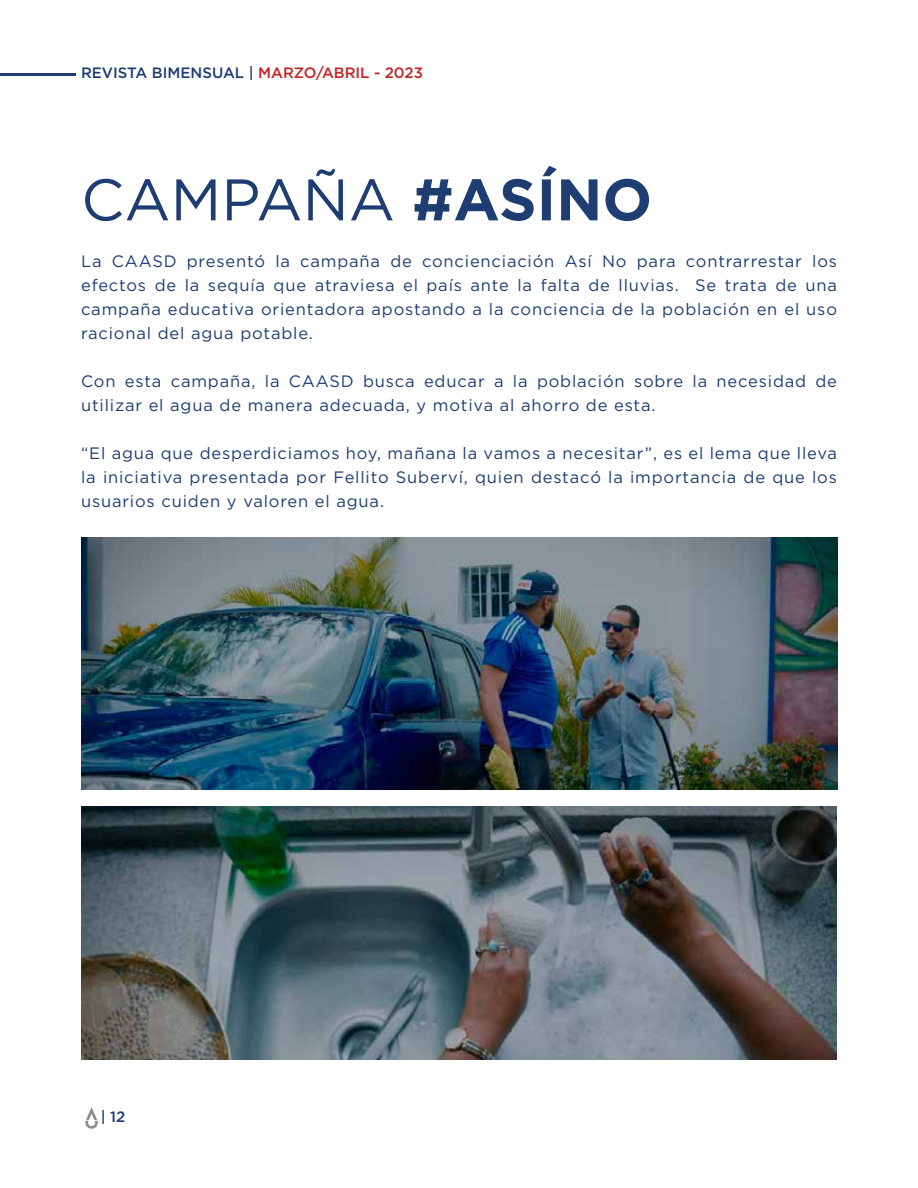
<style>
.page{position:relative;width:918px;height:1188px;background:#fff}
.page>*{position:absolute;margin:0;border:0;box-sizing:border-box;transform-origin:0 0}
.t1{font:58.5px "Gotham Pro";color:#1e3d73}
.t2{font:16.5px/24px "Gotham Pro";letter-spacing:.05em;color:#1e3d73;text-align:justify}
.t3{font:500 15px "Gotham Pro";color:#1e3d73}
.s1{color:#c12427}
.s2{font-weight:700}
</style>
<div class="page">
<hr style="left:0;top:73px;width:76px;height:2px;background:#1e3d73">
<svg style="left:85px;top:1107px;width:13px;height:22px"></svg>
<img style="left:81px;top:537px;width:756px;height:253px">
<img style="left:81px;top:807px;width:756px;height:253px">
<p class="t3" style="left:81px;top:65px;width:344px">REVISTA BIMENSUAL | <span class="s1">MARZO/ABRIL - 2023</span></p>
<h1 class="t1" style="left:81px;top:167px;width:572px">CAMPAÑA <span class="s2">#ASÍNO</span></h1>
<p class="t2" style="left:81px;top:249px;width:757px">La CAASD presentó la campaña de concienciación Así No para contrarrestar los efectos de la sequía que atraviesa el país ante la falta de lluvias. Se trata de una campaña educativa orientadora apostando a la conciencia de la población en el uso racional del agua potable.</p>
<p class="t2" style="left:81px;top:369px;width:757px">Con esta campaña, la CAASD busca educar a la población sobre la necesidad de utilizar el agua de manera adecuada, y motiva al ahorro de esta.</p>
<p class="t2" style="left:81px;top:442px;width:757px">“El agua que desperdiciamos hoy, mañana la vamos a necesitar”, es el lema que lleva la iniciativa presentada por Fellito Suberví, quien destacó la importancia de que los usuarios cuiden y valoren el agua.</p>
<p class="t3" style="left:101px;top:1108px;width:26px">| 12</p>
</div>
